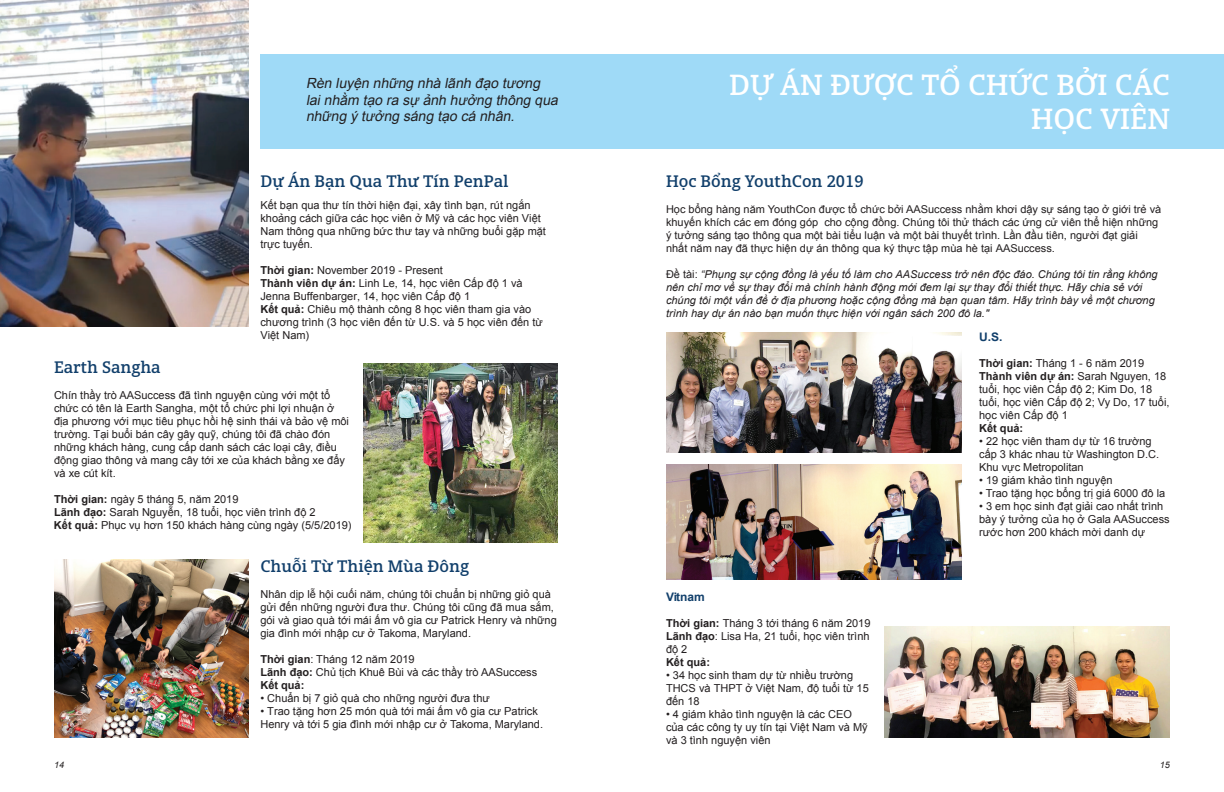
<style>
.page{position:relative;width:1224px;height:792px;background:#fff}
.page>*{position:absolute;margin:0;border:0;box-sizing:border-box;transform-origin:0 0}
.t1{font:600 28px/33.6px "Open Serif";color:#fff;text-align:right}
.t2{font:600 16px "Open Serif";color:#113f6b}
.t3{font:italic 14px/16.8px "Arial";color:#231f20}
.t4{font:700 11.8px "Arial";color:#113f6b}
.t5{font:11px/13px "Arial";color:#231f20}
.t6{font:700 11px "Arial";color:#231f20}
.t7{font:10.8px/13px "Arial";color:#231f20}
.t8{font:italic 10.8px/13px "Arial";color:#231f20}
.t9{font:italic 9px "Arial";color:#231f20}
.s1{font-weight:700}
.s2{font-style:normal}
</style>
<div class="page">
<img style="left:364px;top:364px;width:194px;height:178px">
<img style="left:54px;top:559px;width:194px;height:179px">
<div style="left:260px;top:54px;width:964px;height:94px;background:#9fdaf7"></div>
<img style="left:666px;top:464px;width:295px;height:116px">
<img style="left:666px;top:332px;width:295px;height:121px">
<img style="left:885px;top:626px;width:285px;height:112px">
<img style="left:0;top:0;width:248px;height:327px">
<p class="t3" style="left:306px;top:75px;width:257px">Rèn luyện những nhà lãnh đạo tương lainhằm tạo ra sự ảnh hưởng thông qua những ý tưởng sáng tạo cá nhân.</p>
<h2 class="t2" style="left:260px;top:170px;width:250px">Dự Án Bạn Qua Thư Tín PenPal</h2>
<p class="t5" style="left:260px;top:198px;width:287px">Kết bạn qua thư tín thời hiện đại, xây tình bạn, rút ngắn khoảng cách giữa các học viên ở Mỹ và các học viên Việt Nam thông qua những bức thư tay và những buổi gặp mặt trực tuyến.</p>
<p class="t5" style="left:260px;top:263px;width:284px"><span class="s1">Thời gian:</span> November 2019 - Present<br><span class="s1">Thành viên dự án:</span> Linh Le, 14, học viên Cấp độ 1 và Jenna Buffenbarger, 14, học viên Cấp độ 1<br><span class="s1">Kết quả:</span> Chiêu mộ thành công 8 học viên tham gia vào chương trình (3 học viên đến từ U.S. và 5 học viên đến từ Việt Nam)</p>
<h2 class="t2" style="left:54px;top:356px;width:108px">Earth Sangha</h2>
<p class="t5" style="left:54px;top:388px;width:297px">Chín thầy trò AASuccess đã tình nguyện cùng với một tổ chức có tên là Earth Sangha, một tổ chức phi lợi nhuận ở địa phương với mục tiêu phục hồi hệ sinh thái và bảo vệ môi trường. Tại buổi bán cây gây quỹ, chúng tôi đã chào đón những khách hàng, cung cấp danh sách các loại cây, điều động giao thông và mang cây tới xe của khách bằng xe đẩy và xe cút kít.</p>
<p class="t5" style="left:54px;top:492px;width:299px"><span class="s1">Thời gian:</span> ngày 5 tháng 5, năm 2019<br><span class="s1">Lãnh đạo:</span> Sarah Nguyễn, 18 tuổi, học viên trình độ 2<br><span class="s1">Kết quả:</span> Phục vụ hơn 150 khách hàng cùng ngày (5/5/2019)</p>
<h2 class="t2" style="left:260px;top:555px;width:210px">Chuỗi Từ Thiện Mùa Đông</h2>
<p class="t5" style="left:260px;top:587px;width:298px">Nhân dịp lễ hội cuối năm, chúng tôi chuẩn bị những giỏ quà gửi đến những người đưa thư. Chúng tôi cũng đã mua sắm, gói và giao quà tới mái ấm vô gia cư Patrick Henry và những gia đình mới nhập cư ở Takoma, Maryland.</p>
<p class="t5" style="left:260px;top:652px;width:278px"><span class="s1">Thời gian</span>: Tháng 12 năm 2019<br><span class="s1">Lãnh đạo:</span> Chủ tịch Khuê Bùi và các thầy trò AASuccess<br><span class="s1">Kết quả:</span></p>
<p class="t5" style="left:260px;top:691px;width:231px">• Chuẩn bị 7 giỏ quà cho những người đưa thư</p>
<p class="t5" style="left:260px;top:704px;width:284px">• Trao tặng hơn 25 món quà tới mái ấm vô gia cư Patrick<br>Henry và tới 5 gia đình mới nhập cư ở Takoma, Maryland.</p>
<h1 class="t1" style="left:729px;top:67px;width:442px">DỰ ÁN ĐƯỢC TỔ CHỨC BỞI CÁC<br>HỌC VIÊN</h1>
<h2 class="t2" style="left:666px;top:170px;width:199px">Học Bổng YouthCon 2019</h2>
<p class="t7" style="left:666px;top:202px;width:497px">Học bổng hàng năm YouthCon được tổ chức bởi AASuccess nhằm khơi dậy sự sáng tạo ở giới trẻ và khuyến khích các em đóng góp cho cộng đồng. Chúng tôi thử thách các ứng cử viên thể hiện những ý tưởng sáng tạo thông qua một bài tiểu luận và một bài thuyết trình. Lần đầu tiên, người đạt giải nhất năm nay đã thực hiện dự án thông qua ký thực tập mùa hè tại AASuccess.</p>
<p class="t8" style="left:666px;top:267px;width:493px"><span class="s2">Đề tài:</span> “Phụng sự cộng đồng là yếu tố làm cho AASuccess trở nên độc đáo. Chúng tôi tin rằng không nên chỉ mơ về sự thay đổi mà chính hành động mới đem lại sự thay đổi thiết thực. Hãy chia sẻ với chúng tôi một vấn đề ở địa phương hoặc cộng đồng mà bạn quan tâm. Hãy trình bày về một chương trình hay dự án nào bạn muốn thực hiện với ngân sách 200 đô la."</p>
<p class="t4" style="left:666px;top:589px;width:40px">Vitnam</p>
<p class="t5" style="left:666px;top:617px;width:206px;text-align:justify"><span class="s1">Thời gian:</span> Tháng 3 tới tháng 6 năm 2019<br><span class="s1">Lãnh đạo</span>: Lisa Ha, 21 tuổi, học viên trình độ 2</p>
<p class="t6" style="left:666px;top:655px;width:45px">Kết quả:</p>
<p class="t5" style="left:666px;top:669px;width:204px">• 34 học sinh tham dự từ nhiều trường<br>THCS và THPT ở Việt Nam, độ tuổi từ 15 đến 18</p>
<p class="t5" style="left:666px;top:708px;width:203px">• 4 giám khảo tình nguyện là các CEO của các công ty uy tín tại Việt Nam và Mỹ và 3 tình nguyện viên</p>
<p class="t4" style="left:979px;top:329px;width:25px">U.S.</p>
<p class="t5" style="left:979px;top:357px;width:192px"><span class="s1">Thời gian:</span> Tháng 1 - 6 năm 2019<br><span class="s1">Thành viên dự án:</span> Sarah Nguyen, 18 tuổi, học viên Cấp độ 2; Kim Do, 18 tuổi, học viên Cấp độ 2; Vy Do, 17 tuổi, học viên Cấp độ 1</p>
<p class="t6" style="left:979px;top:421px;width:45px">Kết quả:</p>
<p class="t5" style="left:979px;top:435px;width:181px">• 22 học viên tham dự từ 16 trường cấp 3 khác nhau từ Washington D.C.<br>Khu vực Metropolitan</p>
<p class="t5" style="left:979px;top:474px;width:135px">• 19 giám khảo tình nguyện</p>
<p class="t5" style="left:979px;top:487px;width:188px">• Trao tặng học bổng trị giá 6000 đô la</p>
<p class="t5" style="left:979px;top:500px;width:192px">• 3 em học sinh đạt giải cao nhất trình bày ý tưởng của họ ở Gala AASuccess rước hơn 200 khách mời danh dự</p>
<p class="t9" style="left:54px;top:759px;width:12px">14</p>
<p class="t9" style="left:1160px;top:759px;width:12px">15</p>
</div>
